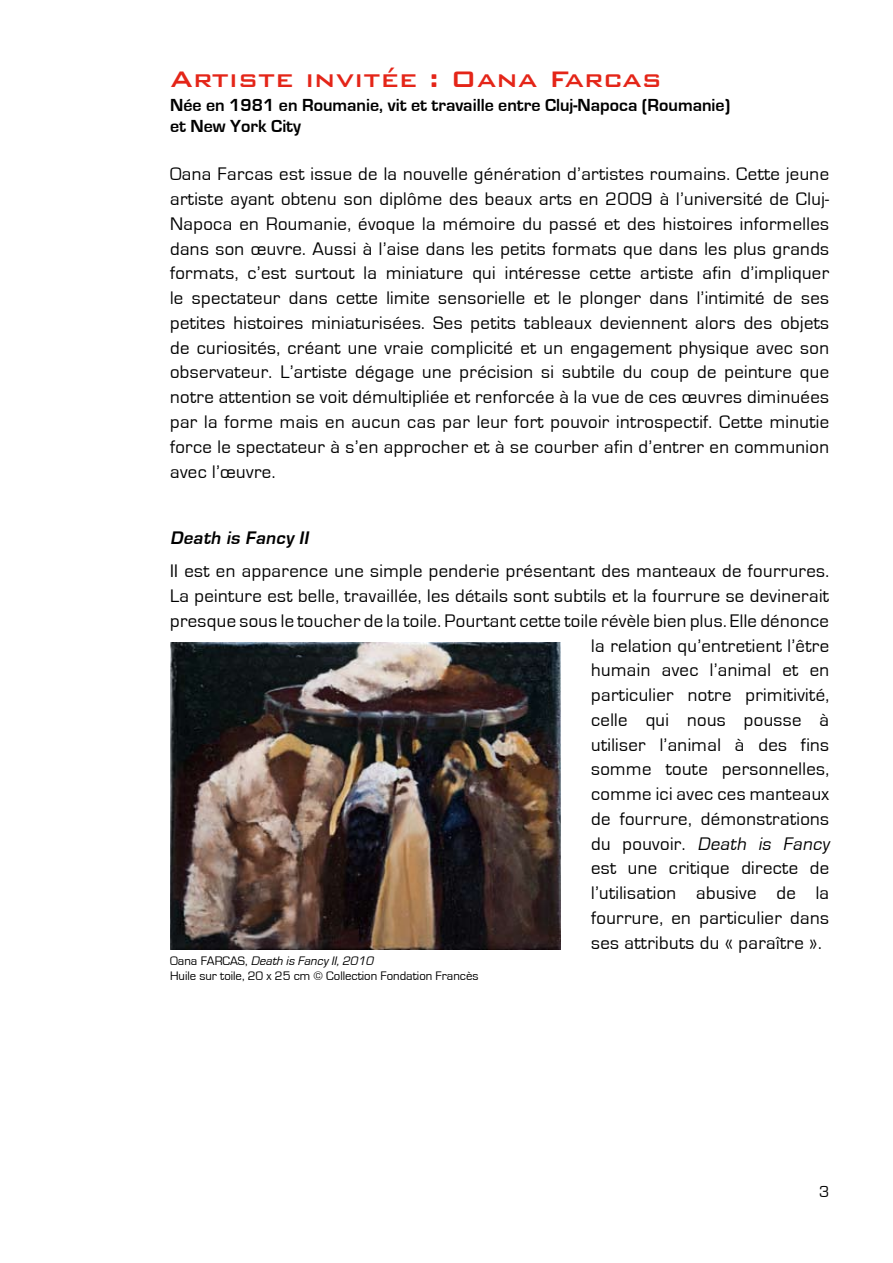
<style>
.page{position:relative;width:893px;height:1263px;background:#fff}
.page>*{position:absolute;margin:0;border:0;box-sizing:border-box;transform-origin:0 0}
.t1{font:500 30px "Bank Gothic BT";color:#e42518}
.t2{font:18.75px/24.8px "Eurostile";letter-spacing:.02em;color:#000;text-align:justify}
.t3{font:italic 18.75px "Eurostile";color:#000}
.t4{font:italic 700 18.75px "Eurostile";color:#000}
.t5{font:700 18px/21px "Eurostile";color:#000}
.t6{font:16.5px "Eurostile";color:#000}
.t7{font:12.75px/15px "Eurostile";color:#000}
.s1{font-style:normal}
.s2{font-style:italic}
</style>
<div class="page">
<img style="left:170px;top:642px;width:390px;height:308px">
<h1 class="t1" style="left:170px;top:63px;width:493px">Artiste invitée : Oana Farcas</h1>
<p class="t5" style="left:170px;top:95px;width:562px">Née en 1981 en Roumanie, vit et travaille entre Cluj-Napoca (Roumanie) et New York City</p>
<p class="t2" style="left:170px;top:162px;width:661px">Oana Farcas est issue de la nouvelle génération d’artistes roumains. Cette jeune artiste ayant obtenu son diplôme des beaux arts en 2009 à l’université de Cluj-Napoca en Roumanie, évoque la mémoire du passé et des histoires informelles dans son œuvre. Aussi à l’aise dans les petits formats que dans les plus grands formats, c’est surtout la miniature qui intéresse cette artiste afin d’impliquer le spectateur dans cette limite sensorielle et le plonger dans l’intimité de ses petites histoires miniaturisées. Ses petits tableaux deviennent alors des objets de curiosités, créant une vraie complicité et un engagement physique avec son observateur. L’artiste dégage une précision si subtile du coup de peinture que notre attention se voit démultipliée et renforcée à la vue de ces œuvres diminuées par la forme mais en aucun cas par leur fort pouvoir introspectif. Cette minutie force le spectateur à s’en approcher et à se courber afin d’entrer en communion avec l’œuvre.</p>
<p class="t4" style="left:170px;top:528px;width:135px">Death is Fancy II</p>
<p class="t2" style="left:170px;top:559px;width:660px">II est en apparence une simple penderie présentant des manteaux de fourrures.</p>
<p class="t2" style="left:170px;top:584px;width:660px">La peinture est belle, travaillée, les détails sont subtils et la fourrure se devinerait</p>
<p class="t2" style="left:170px;top:609px;width:660px">presque sous le toucher de la toile. Pourtant cette toile révèle bien plus. Elle dénonce</p>
<p class="t2" style="left:591px;top:633px;width:239px">la relation qu’entretient l’être</p>
<p class="t2" style="left:591px;top:658px;width:240px">humain avec l’animal et en</p>
<p class="t2" style="left:591px;top:683px;width:240px">particulier notre primitivité,</p>
<p class="t2" style="left:591px;top:708px;width:240px">celle qui nous pousse à</p>
<p class="t2" style="left:591px;top:732px;width:240px">utiliser l’animal à des fins</p>
<p class="t2" style="left:591px;top:757px;width:240px">somme toute personnelles,</p>
<p class="t2" style="left:591px;top:782px;width:240px">comme ici avec ces manteaux</p>
<p class="t2" style="left:591px;top:807px;width:240px">de fourrure, démonstrations</p>
<p class="t3" style="left:591px;top:833px;width:240px"><span class="s1">d u p o uvo i r.</span> Death is Fancy</p>
<p class="t2" style="left:591px;top:856px;width:240px">est une critique directe de</p>
<p class="t2" style="left:591px;top:881px;width:239px">l’utilisation abusive de la</p>
<p class="t2" style="left:591px;top:906px;width:239px">fourrure, en particulier dans</p>
<p class="t2" style="left:591px;top:930px;width:232px">ses attributs du « paraître ».</p>
<p class="t7" style="left:170px;top:954px;width:310px">O a n a FA R CAS , <span class="s2">Death is Fancy II,2010<br></span>Huile sur toile, 20 x 25 cm © Collection Fondation Francès</p>
<p class="t6" style="left:819px;top:1183px;width:12px">3</p>
</div>
